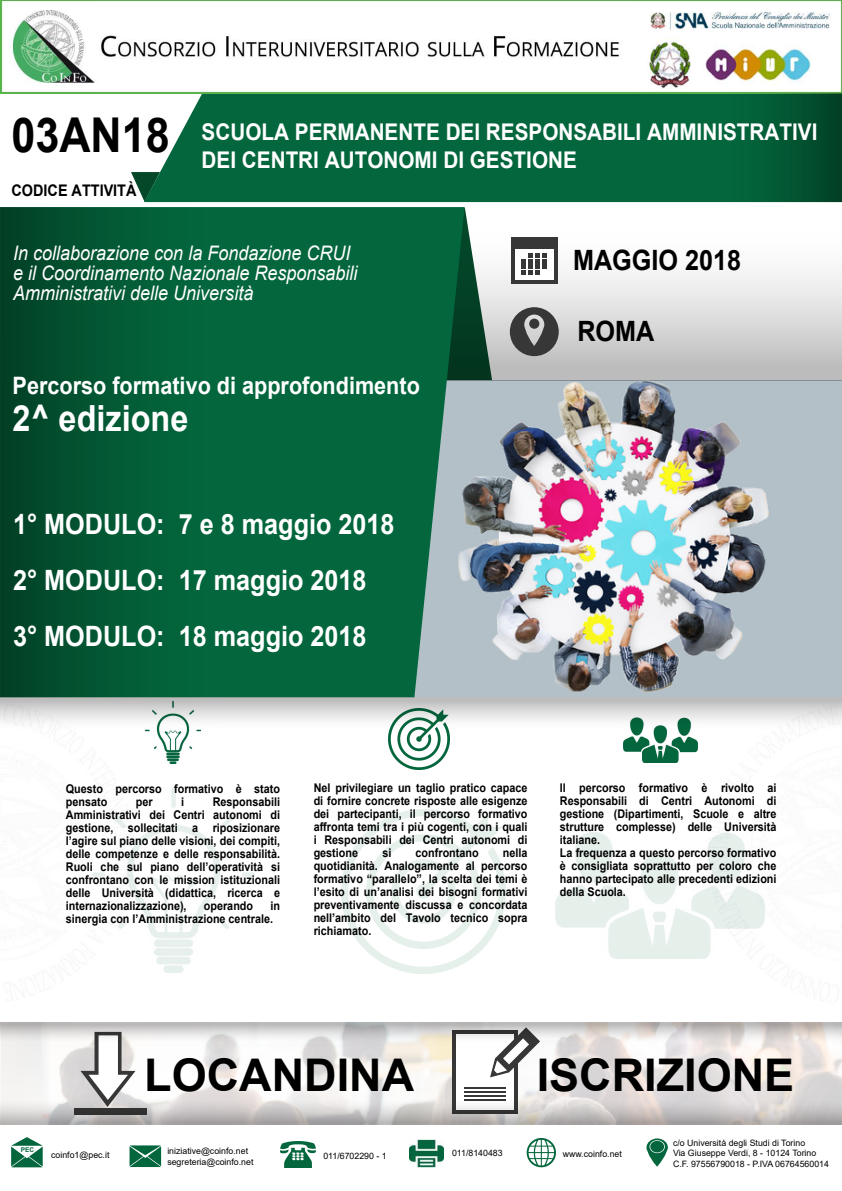
<style>
.page{position:relative;width:842px;height:1191px;background:#fff}
.page>*{position:absolute;margin:0;border:0;box-sizing:border-box;transform-origin:0 0}
.t1{font:700 48px "Arial";color:#000;scale:.9 1}
.t2{font:700 45px "Arial";color:#000}
.t3{font:700 36px "Arial";color:#fff;scale:.9 1}
.t4{font:700 28px/56px "Arial";color:#fff;scale:.9 1}
.t5{font:700 28px "Arial";color:#000;scale:.9 1}
.t6{font:700 24px "Arial";color:#fff;scale:.9 1}
.t7{font:700 23px/27.6px "Arial";color:#fff;scale:.9 1}
.t8{font:italic 20px/20px "Arial";color:#fff;scale:.9 1}
.t9{font:700 16px "Arial";color:#000;scale:.9 1}
.t10{font:700 12px/13px "Arial";color:#000;scale:.9 1}
.t11{font:8.8px/10.5px "Arial";color:#000}
.t12{font:700 6.5px "Arial";color:#04663c}
</style>
<div class="page">
<img style="left:465px;top:380px;width:377px;height:317px">
<img style="left:1px;top:1045px;width:841px;height:49px">
<div style="left:452px;top:1030px;width:65px;height:83px;background:#363736"></div>
<div style="left:456px;top:1034px;width:57px;height:75px;background:#fff"></div>
<hr style="left:464px;top:1087px;width:41px;height:1px;background:#363736">
<hr style="left:464px;top:1091px;width:41px;height:1px;background:#363736">
<svg style="left:490px;top:1045px;width:50px;height:32px"></svg>
<svg style="left:80px;top:1045px;width:56px;height:49px"></svg>
<svg style="left:131px;top:172px;width:13px;height:29px"></svg>
<svg style="left:465px;top:209px;width:377px;height:171px"></svg>
<svg style="left:0;top:1094px;width:842px;height:30px;background:#c9c6c5"></svg>
<div style="left:144px;top:94px;width:572px;height:108px;background:#04663c"></div>
<svg style="left:646px;top:1138px;width:22px;height:28px"></svg>
<div style="left:650px;top:1140px;width:14px;height:12px;background:#04663c;border-radius:50%"></div>
<svg style="left:130px;top:1145px;width:31px;height:22px"></svg>
<svg style="left:527px;top:1138px;width:29px;height:29px"></svg>
<svg style="left:11px;top:1137px;width:32px;height:30px"></svg>
<img style="left:281px;top:1141px;width:34px;height:26px">
<svg style="left:228px;top:207px;width:237px;height:490px;background:#146d48"></svg>
<img style="left:409px;top:1139px;width:35px;height:28px">
<svg style="left:510px;top:307px;width:49px;height:49px;background:#6f6f6f"></svg>
<img style="left:0;top:0;width:842px;height:94px">
<img style="left:10px;top:2px;width:86px;height:87px">
<img style="left:634px;top:4px;width:204px;height:86px">
<img style="left:153px;top:734px;width:40px;height:29px">
<img style="left:623px;top:734px;width:74px;height:28px">
<img style="left:388px;top:734px;width:61px;height:35px">
<img style="left:555px;top:832px;width:209px;height:126px">
<img style="left:342px;top:809px;width:164px;height:164px">
<img style="left:92px;top:788px;width:162px;height:184px">
<svg style="left:0;top:207px;width:228px;height:490px;background:#025732"></svg>
<svg style="left:716px;top:93px;width:126px;height:109px;background:#035833"></svg>
<svg style="left:0;top:1022px;width:842px;height:23px"></svg>
<svg style="left:0;top:697px;width:842px;height:37px"></svg>
<svg style="left:511px;top:246px;width:46px;height:37px"></svg>
<div style="left:515px;top:249px;width:38px;height:30px;background:#fff"></div>
<svg style="left:521px;top:253px;width:25px;height:22px"></svg>
<div style="left:511px;top:237px;width:46px;height:8px;background:#363736"></div>
<h1 class="t1" style="left:11px;top:101px;width:178px">03AN18</h1>
<h3 class="t9" style="left:12px;top:179px;width:140px">CODICE ATTIVITÀ</h3>
<h3 class="t7" style="left:202px;top:118px;width:686px">SCUOLA PERMANENTE DEI RESPONSABILI AMMINISTRATIVI<br>DEI CENTRI AUTONOMI DI GESTIONE</h3>
<h3 class="t8" style="left:13px;top:243px;width:384px">In collaborazione con la Fondazione CRUI e il Coordinamento Nazionale Responsabili<br>Amministrativi delle Università</h3>
<h3 class="t6" style="left:13px;top:369px;width:454px">Percorso formativo di approfondimento</h3>
<h3 class="t3" style="left:13px;top:392px;width:197px">2^ edizione</h3>
<h3 class="t4" style="left:13px;top:497px;width:425px">1° MODULO: 7 e 8 maggio 2018<br>2° MODULO: 17 maggio 2018<br>3° MODULO: 18 maggio 2018</h3>
<h3 class="t5" style="left:573px;top:240px;width:188px">MAGGIO 2018</h3>
<h3 class="t5" style="left:577px;top:311px;width:87px">ROMA</h3>
<p class="t10" style="left:66px;top:782px;width:239px">Questo percorso formativo è stato pensato</p>
<p class="t10" style="left:66px;top:795px;width:239px;text-align:justify;text-indent:147px">Responsabili Amministrativi dei Centri autonomi di gestione, sollecitati a riposizionare l’agire sul piano delle visioni, dei compiti, delle competenze e delle responsabilità.<br>Ruoli che sul piano dell’operatività si confrontano con le mission istituzionali delle Università (didattica, ricerca e internazionalizzazione),</p>
<p class="t10" style="left:136px;top:795px;width:20px">per</p>
<p class="t10" style="left:181px;top:795px;width:5px">i</p>
<p class="t10" style="left:66px;top:899px;width:239px;text-indent:204px">in sinergia con l’Amministrazione centrale.</p>
<p class="t10" style="left:204px;top:899px;width:56px">operando</p>
<p class="t10" style="left:314px;top:781px;width:239px;text-align:justify">Nel privilegiare un taglio pratico capace di fornire concrete risposte alle esigenze dei partecipanti, il percorso formativo affronta temi tra i più cogenti, con i quali i Responsabili dei Centri autonomi di gestione</p>
<p class="t10" style="left:382px;top:846px;width:12px">si</p>
<p class="t10" style="left:416px;top:846px;width:72px">confrontano</p>
<p class="t10" style="left:314px;top:846px;width:239px;text-align:justify;text-indent:189px">nella quotidianità. Analogamente al percorso formativo “parallelo”, la scelta dei temi è l’esito di un’analisi dei bisogni formativi preventivamente discussa e concordata nell’ambito del Tavolo tecnico sopra richiamato.</p>
<p class="t10" style="left:560px;top:781px;width:242px">Il percorso formativo è rivolto ai Responsabili di Centri Autonomi di gestione (Dipartimenti, Scuole e altre strutture complesse) delle Università italiane.<br>La frequenza a questo percorso formativo è consigliata soprattutto per coloro che hanno partecipato alle precedenti edizioni della Scuola.</p>
<h2 class="t2" style="left:144px;top:1043px;width:271px">LOCANDINA</h2>
<h2 class="t2" style="left:537px;top:1043px;width:259px">ISCRIZIONE</h2>
<p class="t12" style="left:21px;top:1144px;width:15px">PEC</p>
<p class="t11" style="left:51px;top:1149px;width:60px">coinfo1@pec.it</p>
<p class="t11" style="left:673px;top:1137px;width:158px">c/o Università degli Studi di Torino<br>Via Giuseppe Verdi, 8 - 10124 Torino<br>C.F. 97556790018 - P.IVA 06764560014</p>
<p class="t11" style="left:167px;top:1145px;width:82px">iniziative@coinfo.net</p>
<p class="t11" style="left:323px;top:1150px;width:65px">011/6702290 - 1</p>
<p class="t11" style="left:452px;top:1148px;width:52px">011/8140483</p>
<p class="t11" style="left:563px;top:1148px;width:61px">www.coinfo.net</p>
<p class="t11" style="left:167px;top:1156px;width:88px">segreteria@coinfo.net</p>
</div>
